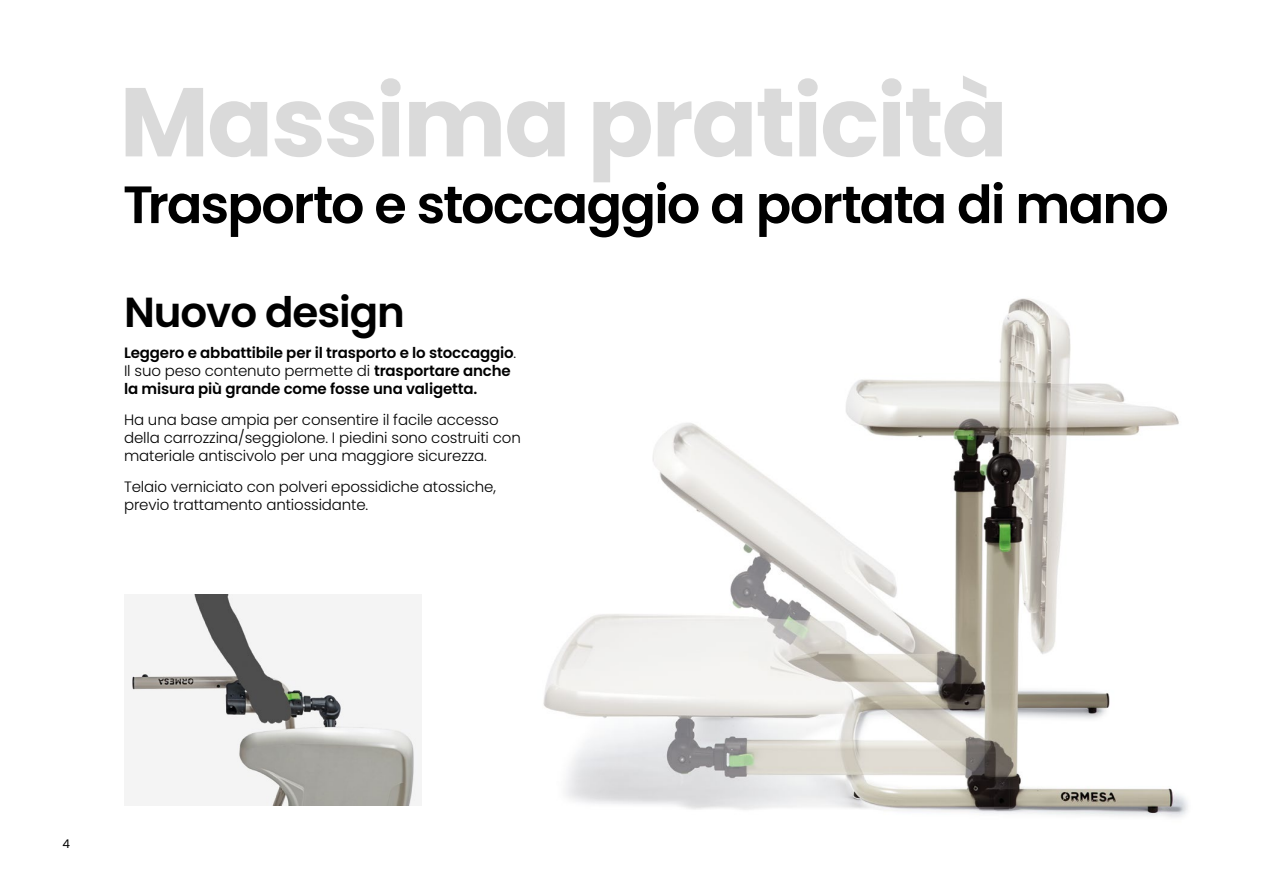
<style>
.page{position:relative;width:1263px;height:893px;background:#fff}
.page>*{position:absolute;margin:0;border:0;box-sizing:border-box;transform-origin:0 0}
.t1{font:700 97.5px "Poppins";letter-spacing:-.02em;color:#dadada}
.t2{font:600 52.5px "Poppins";letter-spacing:-.035em;color:#000}
.t3{font:600 42px "Poppins";letter-spacing:-.025em;color:#000}
.t4{font:300 15px/18px "Poppins";letter-spacing:-.01em;color:#000}
.t5{font:600 15px/18px "Poppins";letter-spacing:-.01em;color:#000}
.t6{font:12px "Poppins";color:#000}
.s1{font-weight:300}
</style>
<div class="page">
<img style="left:124px;top:595px;width:298px;height:210px">
<img style="left:543px;top:298px;width:645px;height:520px">
<h1 class="t1" style="left:120px;top:66px;width:890px">Massima praticità</h1>
<h2 class="t2" style="left:123px;top:174px;width:1047px">Trasporto e stoccaggio a portata di mano</h2>
<h3 class="t3" style="left:124px;top:288px;width:283px">Nuovo design</h3>
<p class="t5" style="left:124px;top:344px;width:394px">Leggero e abbattibile per il trasporto e lo stoccaggio<span class="s1">.<br>Il suo peso contenuto permette di</span> trasportare anche la misura più grande come fosse una valigetta.</p>
<p class="t4" style="left:124px;top:411px;width:398px">Ha una base ampia per consentire il facile accesso della carrozzina/seggiolone. I piedini sono costruiti con materiale antiscivolo per una maggiore sicurezza.</p>
<p class="t4" style="left:124px;top:478px;width:374px">Telaio verniciato con polveri epossidiche atossiche, previo trattamento antiossidante.</p>
<p class="t6" style="left:62px;top:837px;width:9px">4</p>
</div>
